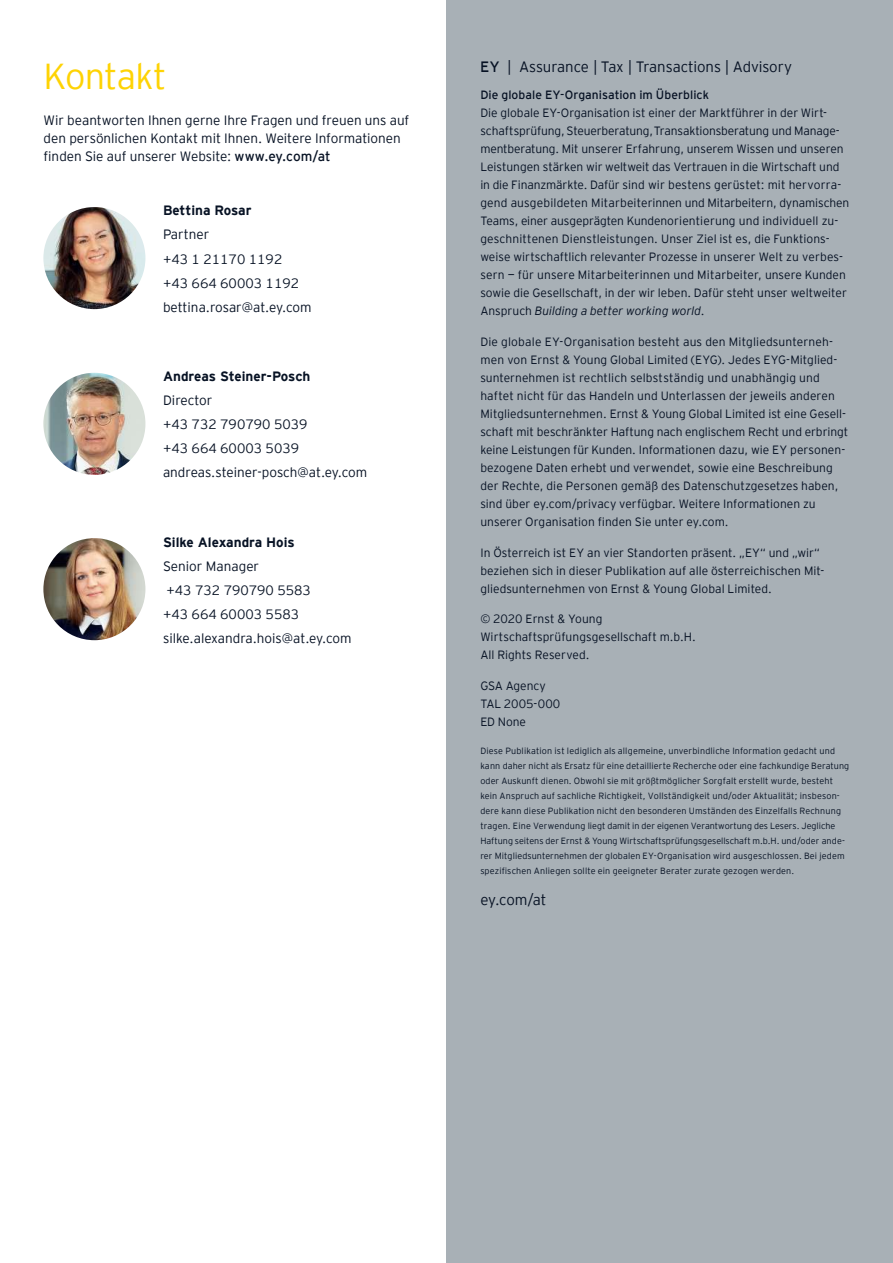
<style>
.page{position:relative;width:893px;height:1263px;background:#fff}
.page>*{position:absolute;margin:0;border:0;box-sizing:border-box;transform-origin:0 0}
.t1{font:300 36px "EY Interstate";letter-spacing:-.02em;color:#fed304}
.t2{font:300 15px "EY Interstate";letter-spacing:-.01em;color:#071224}
.t3{font:300 13.5px/24px "EY Interstate";color:#071224}
.t4{font:700 13.5px "EY Interstate";color:#071224}
.t5{font:300 12px/18px "EY Interstate";color:#071224}
.t6{font:12px "EY Interstate";letter-spacing:.005em;color:#071224}
.t7{font:300 9px/15px "EY Interstate";letter-spacing:.015em;color:#071224}
.s1{font-weight:400}
.s2{font-style:italic}
</style>
<div class="page">
<div style="left:446px;top:0;width:447px;height:1263px;background:#a8b0b6"></div>
<img style="left:43px;top:207px;width:102px;height:102px;border-radius:51px">
<img style="left:43px;top:373px;width:102px;height:102px;border-radius:51px">
<img style="left:43px;top:538px;width:102px;height:102px;border-radius:51px">
<h1 class="t1" style="left:44px;top:50px;width:124px">Kontakt</h1>
<p class="t3" style="left:44px;top:110px;width:367px;line-height:18px">Wir beantworten Ihnen gerne Ihre Fragen und freuen uns auf den persönlichen Kontakt mit Ihnen. Weitere Informationen finden Sie auf unserer Website: <span class="s1">www.ey.com/at</span></p>
<p class="t4" style="left:163px;top:201px;width:90px">Bettina Rosar</p>
<p class="t3" style="left:163px;top:222px;width:150px">Partner<br>+43 1 21170 1192<br>+43 664 60003 1192 bettina.rosar@at.ey.com</p>
<p class="t4" style="left:163px;top:367px;width:149px">Andreas Steiner-Posch</p>
<p class="t3" style="left:163px;top:388px;width:206px">Director<br>+43 732 790790 5039<br>+43 664 60003 5039 andreas.steiner-posch@at.ey.com</p>
<p class="t4" style="left:163px;top:532px;width:133px">Silke Alexandra Hois</p>
<p class="t3" style="left:163px;top:553px;width:190px">Senior Manager<br>+43 732 790790 5583<br>+43 664 60003 5583 silke.alexandra.hois@at.ey.com</p>
<p class="t2" style="left:480px;top:56px;width:313px"><span class="s1">EY</span> | Assurance | Tax | Transactions | Advisory</p>
<p class="t6" style="left:480px;top:86px;width:230px">Die globale EY-Organisation im Überblick</p>
<p class="t5" style="left:480px;top:103px;width:371px">Die globale EY-Organisation ist einer der Marktführer in der Wirt&shy;schaftsprüfung, Steuerberatung, Transaktionsberatung und Manage&shy;mentberatung. Mit unserer Erfahrung, unserem Wissen und unseren Leistungen stärken wir weltweit das Vertrauen in die Wirtschaft und in die Finanzmärkte. Dafür sind wir bestens gerüstet: mit hervorra&shy;gend ausgebildeten Mitarbeiterinnen und Mitarbeitern, dynamischen Teams, einer ausgeprägten Kundenorientierung und individuell zu&shy;geschnittenen Dienstleistungen. Unser Ziel ist es, die Funktions&shy;weise wirtschaftlich relevanter Prozesse in unserer Welt zu verbes&shy;sern — für unsere Mitarbeiterinnen und Mitarbeiter, unsere Kunden sowie die Gesellschaft, in der wir leben. Dafür steht unser weltweiter Anspruch <span class="s2">Building a better working world</span>.</p>
<p class="t5" style="left:480px;top:332px;width:369px">Die globale EY-Organisation besteht aus den Mitgliedsunterneh&shy;men von Ernst &amp; Young Global Limited (EYG). Jedes EYG-Mitglied&shy;sunternehmen ist rechtlich selbstständig und unabhängig und haftet nicht für das Handeln und Unterlassen der jeweils anderen Mitgliedsunternehmen. Ernst &amp; Young Global Limited ist eine Gesell&shy;schaft mit beschränkter Haftung nach englischem Recht und erbringt keine Leistungen für Kunden. Informationen dazu, wie EY personen&shy;bezogene Daten erhebt und verwendet, sowie eine Beschreibung der Rechte, die Personen gemäß des Datenschutzgesetzes haben, sind über ey.com/privacy verfügbar. Weitere Informationen zu unserer Organisation finden Sie unter ey.com.</p>
<p class="t5" style="left:480px;top:543px;width:346px">In Österreich ist EY an vier Standorten präsent. „EY“ und „wir“ beziehen sich in dieser Publikation auf alle österreichischen Mit&shy;gliedsunternehmen von Ernst &amp; Young Global Limited.</p>
<p class="t5" style="left:480px;top:609px;width:217px">© 2020 Ernst &amp; Young<br>Wirtschaftsprüfungsgesellschaft m.b.H.<br>All Rights Reserved.</p>
<p class="t5" style="left:480px;top:676px;width:82px">GSA Agency<br>TAL 2005-000<br>ED None</p>
<p class="t7" style="left:480px;top:743px;width:370px">Diese Publikation ist lediglich als allgemeine, unverbindliche Information gedacht und kann daher nicht als Ersatz für eine detaillierte Recherche oder eine fachkundige Beratung oder Auskunft dienen. Obwohl sie mit größtmöglicher Sorgfalt erstellt wurde, besteht kein Anspruch auf sachliche Richtigkeit, Vollständigkeit und/oder Aktualität; insbeson&shy;dere kann diese Publikation nicht den besonderen Umständen des Einzelfalls Rechnung tragen. Eine Verwendung liegt damit in der eigenen Verantwortung des Lesers. Jegliche Haftung seitens der Ernst &amp; Young Wirtschaftsprüfungsgesellschaft m.b.H. und/oder ande&shy;rer Mitgliedsunternehmen der globalen EY-Organisation wird ausgeschlossen. Bei jedem spezifischen Anliegen sollte ein geeigneter Berater zurate gezogen werden.</p>
<p class="t2" style="left:480px;top:889px;width:68px">ey.com/at</p>
</div>
